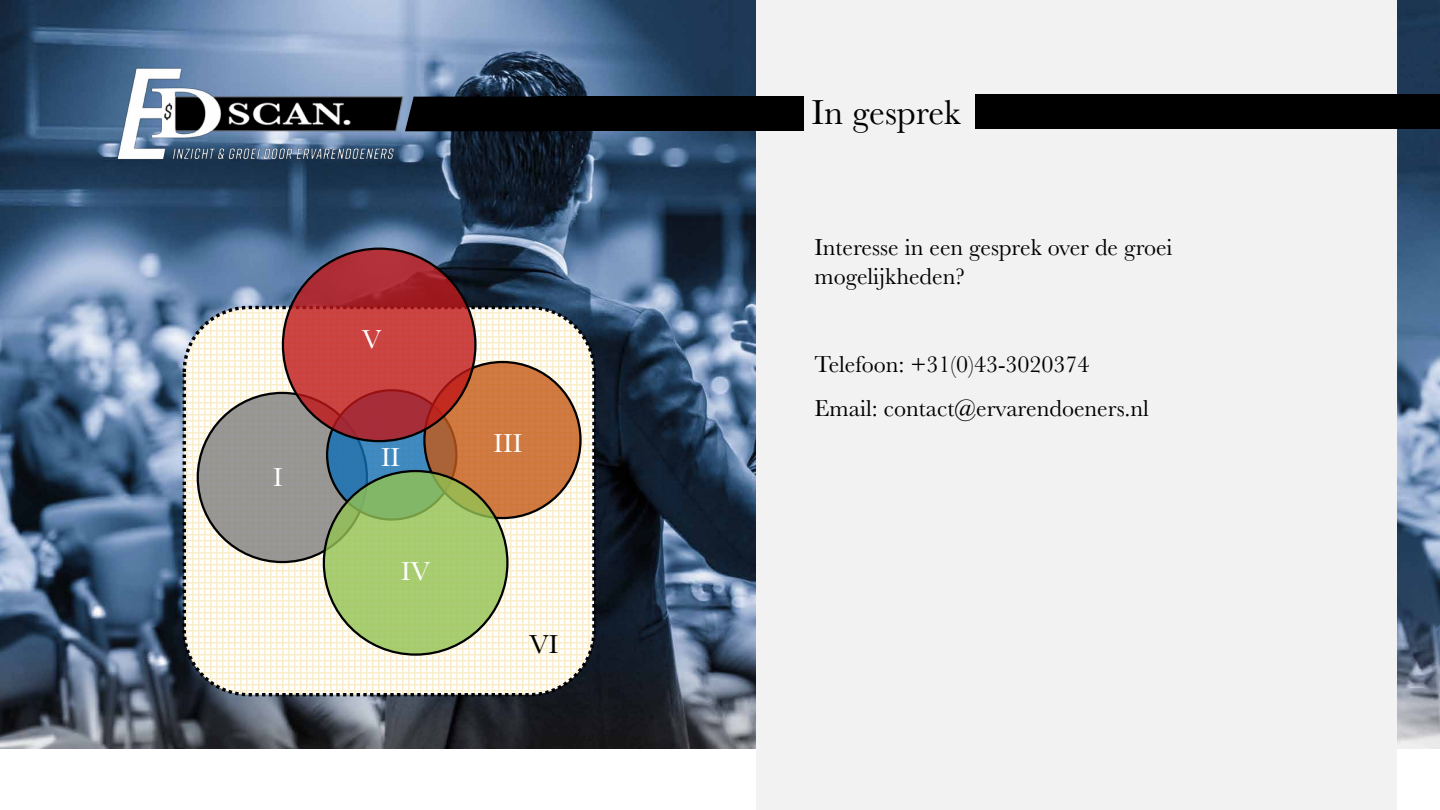
<style>
.page{position:relative;width:1440px;height:810px;background:#fff}
.page>*{position:absolute;margin:0;border:0;box-sizing:border-box;transform-origin:0 0}
.t1{font:36px "Baskerville";color:#000}
.t2{font:27px "Baskerville";color:#fff}
.t3{font:27px "Baskerville";color:#000}
.t4{font:24px/28.5px "Baskerville";color:#000}
</style>
<div class="page">
<img style="left:0;top:0;width:1440px;height:749px">
<div style="left:756px;top:0;width:640px;height:810px;background:#f2f2f2"></div>
<img style="left:113px;top:66px;width:292px;height:96px">
<div style="left:405px;top:97px;width:132px;height:34px;background:#000"></div>
<div style="left:537px;top:97px;width:267px;height:34px;background:#000"></div>
<div style="left:976px;top:94px;width:464px;height:34px;background:#000"></div>
<svg style="left:184px;top:307px;width:410px;height:388px"></svg>
<div style="left:183px;top:306px;width:413px;height:390px;border:3px dashed #000;border-radius:65px"></div>
<div style="left:198px;top:393px;width:169px;height:169px;background:#989694;border-radius:50%"></div>
<div style="left:327px;top:390px;width:129px;height:130px;background:#126fb7;border-radius:50%;opacity:.8"></div>
<div style="left:424px;top:362px;width:157px;height:156px;background:#c55a17;border-radius:50%;opacity:.8"></div>
<div style="left:324px;top:471px;width:183px;height:184px;background:#93c353;border-radius:50%;opacity:.8"></div>
<div style="left:283px;top:249px;width:192px;height:192px;background:#c01718;border-radius:50%;opacity:.8"></div>
<p class="t2" style="left:273px;top:460px;width:11px">I</p>
<p class="t2" style="left:362px;top:322px;width:21px">V</p>
<p class="t2" style="left:381px;top:440px;width:21px">II</p>
<p class="t2" style="left:401px;top:554px;width:31px">IV</p>
<p class="t2" style="left:494px;top:426px;width:30px">III</p>
<p class="t3" style="left:529px;top:627px;width:31px">VI</p>
<h1 class="t1" style="left:812px;top:90px;width:151px">In gesprek</h1>
<p class="t4" style="left:814px;top:234px;width:360px">Interesse in een gesprek over de groei mogelijkheden?</p>
<p class="t4" style="left:814px;top:343px;width:336px;line-height:43.5px">Telefoon: +31(0)43-3020374<br>Email: contact@ervarendoeners.nl</p>
</div>
